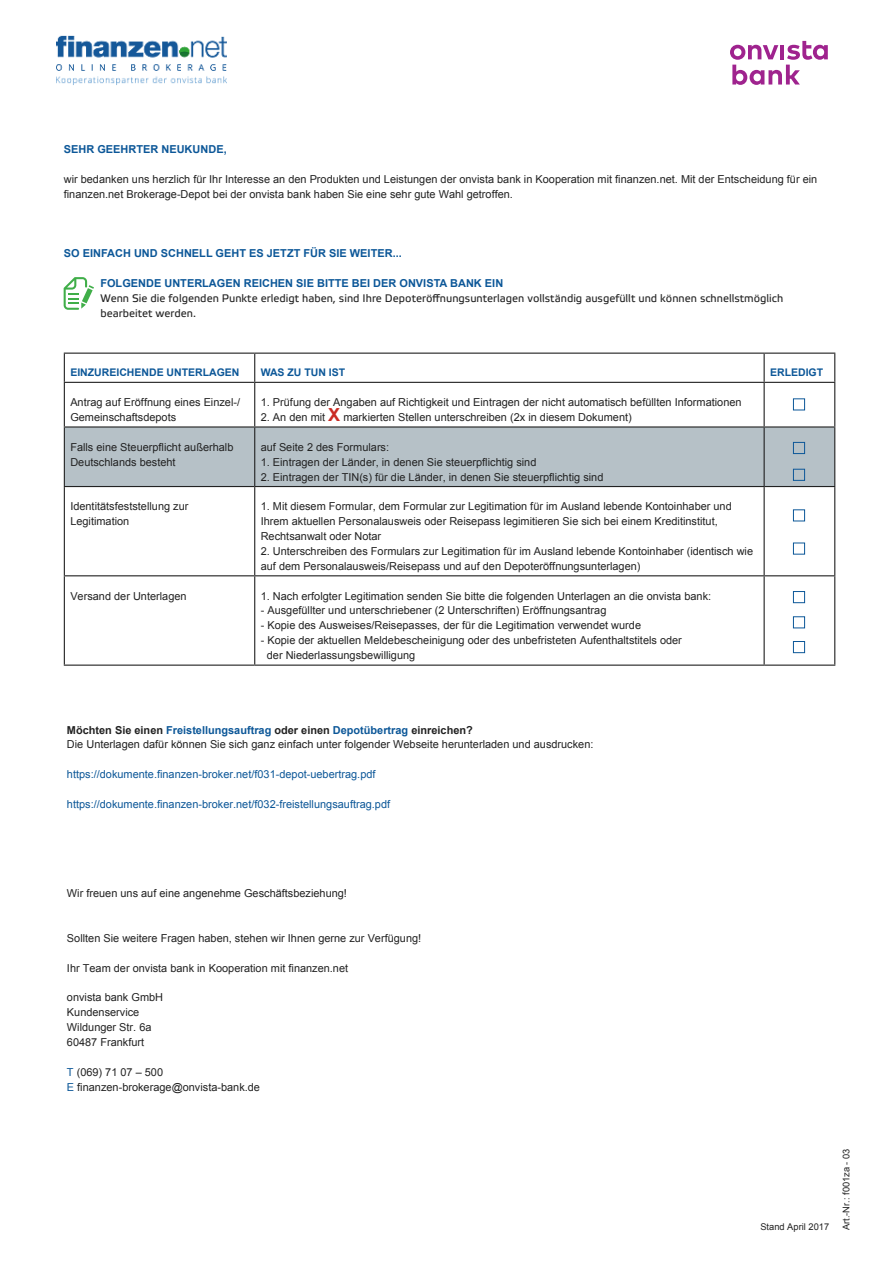
<style>
.page{position:relative;width:893px;height:1263px;background:#fff}
.page>*{position:absolute;margin:0;border:0;box-sizing:border-box;transform-origin:0 0}
.t1{font:10.95px/14.9px "Arial";color:#222}
.t2{font:10.95px/14.9px "Etelka Text Pro";color:#222}
.t3{font:10.95px "Arial";color:#0c5798}
.t4{font:700 10.95px "Arial";color:#0c5798}
.t5{font:700 10.5px "Arial";color:#0c5798}
.t6{font:9.3px "Arial";color:#222}
.s1{font-weight:700;font-size:18px;color:#ca2b24}
.s2{font-weight:700}
.s3{font-weight:700;color:#0c5798}
.s4{color:#0c5798}
</style>
<div class="page">
<img style="left:56px;top:35px;width:170px;height:50px">
<div style="left:65px;top:428px;width:769px;height:58px;background:#b6c1c7"></div>
<svg style="left:64px;top:354px;width:1px;height:28px"></svg>
<hr style="left:64px;top:353px;width:191px;height:1px;background:#222">
<hr style="left:255px;top:353px;width:509px;height:1px;background:#222">
<hr style="left:764px;top:353px;width:71px;height:1px;background:#222">
<svg style="left:254px;top:354px;width:1px;height:28px"></svg>
<svg style="left:764px;top:354px;width:1px;height:28px"></svg>
<svg style="left:834px;top:354px;width:1px;height:28px"></svg>
<hr style="left:64px;top:382px;width:191px;height:1px;background:#222">
<hr style="left:255px;top:382px;width:509px;height:1px;background:#222">
<hr style="left:764px;top:382px;width:71px;height:1px;background:#222">
<hr style="left:64px;top:383px;width:1px;height:43px;background:#222">
<hr style="left:64px;top:428px;width:1px;height:58px;background:#222">
<hr style="left:64px;top:487px;width:1px;height:88px;background:#222">
<hr style="left:254px;top:383px;width:1px;height:43px;background:#222">
<hr style="left:764px;top:383px;width:1px;height:43px;background:#222">
<hr style="left:834px;top:383px;width:1px;height:43px;background:#222">
<hr style="left:254px;top:428px;width:1px;height:58px;background:#222">
<hr style="left:764px;top:428px;width:1px;height:58px;background:#222">
<hr style="left:834px;top:428px;width:1px;height:58px;background:#222">
<hr style="left:254px;top:487px;width:1px;height:88px;background:#222">
<hr style="left:764px;top:487px;width:1px;height:88px;background:#222">
<hr style="left:834px;top:487px;width:1px;height:88px;background:#222">
<hr style="left:64px;top:426px;width:191px;height:2px;background:#222">
<hr style="left:255px;top:426px;width:509px;height:2px;background:#222">
<hr style="left:764px;top:426px;width:71px;height:2px;background:#222">
<hr style="left:64px;top:486px;width:191px;height:1px;background:#222">
<hr style="left:255px;top:486px;width:509px;height:1px;background:#222">
<hr style="left:764px;top:486px;width:71px;height:1px;background:#222">
<hr style="left:64px;top:576px;width:1px;height:88px;background:#222">
<hr style="left:64px;top:575px;width:191px;height:1px;background:#222">
<hr style="left:255px;top:575px;width:509px;height:1px;background:#222">
<hr style="left:764px;top:575px;width:71px;height:1px;background:#222">
<hr style="left:254px;top:576px;width:1px;height:88px;background:#222">
<hr style="left:764px;top:576px;width:1px;height:88px;background:#222">
<hr style="left:834px;top:576px;width:1px;height:88px;background:#222">
<hr style="left:64px;top:664px;width:191px;height:2px;background:#222">
<hr style="left:255px;top:664px;width:509px;height:2px;background:#222">
<hr style="left:764px;top:664px;width:71px;height:2px;background:#222">
<svg style="left:64px;top:277px;width:30px;height:33px"></svg>
<div style="left:793px;top:398px;width:12px;height:12px;border:1px solid #0c5798"></div>
<div style="left:793px;top:469px;width:12px;height:12px;border:1px solid #0c5798"></div>
<div style="left:793px;top:509px;width:12px;height:12px;border:1px solid #0c5798"></div>
<div style="left:793px;top:543px;width:12px;height:11px;border:1px solid #0c5798"></div>
<div style="left:793px;top:591px;width:12px;height:12px;border:1px solid #0c5798"></div>
<div style="left:793px;top:442px;width:12px;height:12px;border:1px solid #0c5798"></div>
<div style="left:793px;top:641px;width:12px;height:12px;border:1px solid #0c5798"></div>
<div style="left:793px;top:616px;width:12px;height:12px;border:1px solid #0c5798"></div>
<svg style="left:730px;top:41px;width:98px;height:44px"></svg>
<p class="t4" style="left:64px;top:142px;width:164px">SEHR GEEHRTER NEUKUNDE,</p>
<p class="t1" style="left:64px;top:172px;width:755px">wir bedanken uns herzlich für Ihr Interesse an den Produkten und Leistungen der onvista bank in Kooperation mit finanzen.net. Mit der Entscheidung für ein finanzen.net Brokerage-Depot bei der onvista bank haben Sie eine sehr gute Wahl getroffen.</p>
<p class="t4" style="left:64px;top:246px;width:340px">SO EINFACH UND SCHNELL GEHT ES JETZT FÜR SIE WEITER...</p>
<p class="t4" style="left:100px;top:276px;width:404px">FOLGENDE UNTERLAGEN REICHEN SIE BITTE BEI DER ONVISTA BANK EIN</p>
<p class="t2" style="left:100px;top:291px;width:684px">Wenn Sie die folgenden Punkte erledigt haben, sind Ihre Depoteröffnungsunterlagen vollständig ausgefüllt und können schnellstmöglich bearbeitet werden.</p>
<p class="t5" style="left:70px;top:366px;width:171px">EINZUREICHENDE UNTERLAGEN</p>
<p class="t5" style="left:261px;top:366px;width:86px">WAS ZU TUN IST</p>
<p class="t5" style="left:770px;top:366px;width:55px">ERLEDIGT</p>
<p class="t1" style="left:70px;top:395px;width:171px">Antrag auf Eröffnung eines Einzel-/<br>Gemeinschaftsdepots</p>
<p class="t1" style="left:261px;top:395px;width:482px">1. Prüfung der Angaben auf Richtigkeit und Eintragen der nicht automatisch befüllten Informationen</p>
<p class="t1" style="left:261px;top:410px;width:373px">2. An den mit <span class="s1">X</span> markierten Stellen unterschreiben (2x in diesem Dokument)</p>
<p class="t1" style="left:70px;top:440px;width:165px">Falls eine Steuerpflicht außerhalb<br>Deutschlands besteht</p>
<p class="t1" style="left:261px;top:440px;width:130px">auf Seite 2 des Formulars:</p>
<p class="t1" style="left:261px;top:454px;width:277px">1. Eintragen der Länder, in denen Sie steuerpflichtig sind</p>
<p class="t1" style="left:261px;top:469px;width:344px">2. Eintragen der TIN(s) für die Länder, in denen Sie steuerpflichtig sind</p>
<p class="t1" style="left:70px;top:499px;width:120px">Identitätsfeststellung zur<br>Legitimation</p>
<p class="t1" style="left:261px;top:499px;width:473px">1. Mit diesem Formular, dem Formular zur Legitimation für im Ausland lebende Kontoinhaber und<br>Ihrem aktuellen Personalausweis oder Reisepass legimitieren Sie sich bei einem Kreditinstitut,<br>Rechtsanwalt oder Notar</p>
<p class="t1" style="left:261px;top:544px;width:494px">2. Unterschreiben des Formulars zur Legitimation für im Ausland lebende Kontoinhaber (identisch wie auf dem Personalausweis/Reisepass und auf den Depoteröffnungsunterlagen)</p>
<p class="t1" style="left:70px;top:588px;width:118px">Versand der Unterlagen</p>
<p class="t1" style="left:261px;top:588px;width:452px">1. Nach erfolgter Legitimation senden Sie bitte die folgenden Unterlagen an die onvista bank:</p>
<p class="t1" style="left:261px;top:603px;width:347px">- Ausgefüllter und unterschriebener (2 Unterschriften) Eröffnungsantrag</p>
<p class="t1" style="left:261px;top:618px;width:382px">- Kopie des Ausweises/Reisepasses, der für die Legitimation verwendet wurde</p>
<p class="t1" style="left:267px;top:633px;width:417px;text-indent:-6px">- Kopie der aktuellen Meldebescheinigung oder des unbefristeten Aufenthaltstitels oder der Niederlassungsbewilligung</p>
<p class="t1" style="left:67px;top:722px;width:528px"><span class="s2">Möchten Sie einen</span> <span class="s3">Freistellungsauftrag</span> <span class="s2">oder einen</span> <span class="s3">Depotübertrag</span> <span class="s2">einreichen?<br></span>Die Unterlagen dafür können Sie sich ganz einfach unter folgender Webseite herunterladen und ausdrucken:</p>
<p class="t3" style="left:67px;top:767px;width:310px">https://dokumente.finanzen-broker.net/f031-depot-uebertrag.pdf</p>
<p class="t3" style="left:67px;top:797px;width:325px">https://dokumente.finanzen-broker.net/f032-freistellungsauftrag.pdf</p>
<p class="t1" style="left:67px;top:886px;width:281px">Wir freuen uns auf eine angenehme Geschäftsbeziehung!</p>
<p class="t1" style="left:67px;top:931px;width:356px">Sollten Sie weitere Fragen haben, stehen wir Ihnen gerne zur Verfügung!</p>
<p class="t1" style="left:67px;top:960px;width:283px">Ihr Team der onvista bank in Kooperation mit finanzen.net</p>
<p class="t1" style="left:67px;top:990px;width:98px">onvista bank GmbH<br>Kundenservice<br>Wildunger Str. 6a<br>60487 Frankfurt</p>
<p class="t1" style="left:67px;top:1065px;width:195px"><span class="s4">T</span> (069) 71 07 – 500<br><span class="s4">E</span> finanzen-brokerage@onvista-bank.de</p>
<p class="t6" style="left:760px;top:1221px;width:70px">Stand April 2017</p>
<p class="t6" style="left:840px;top:1230px;width:83px;rotate:-90deg">Art.-Nr.: f001za - 03</p>
</div>
